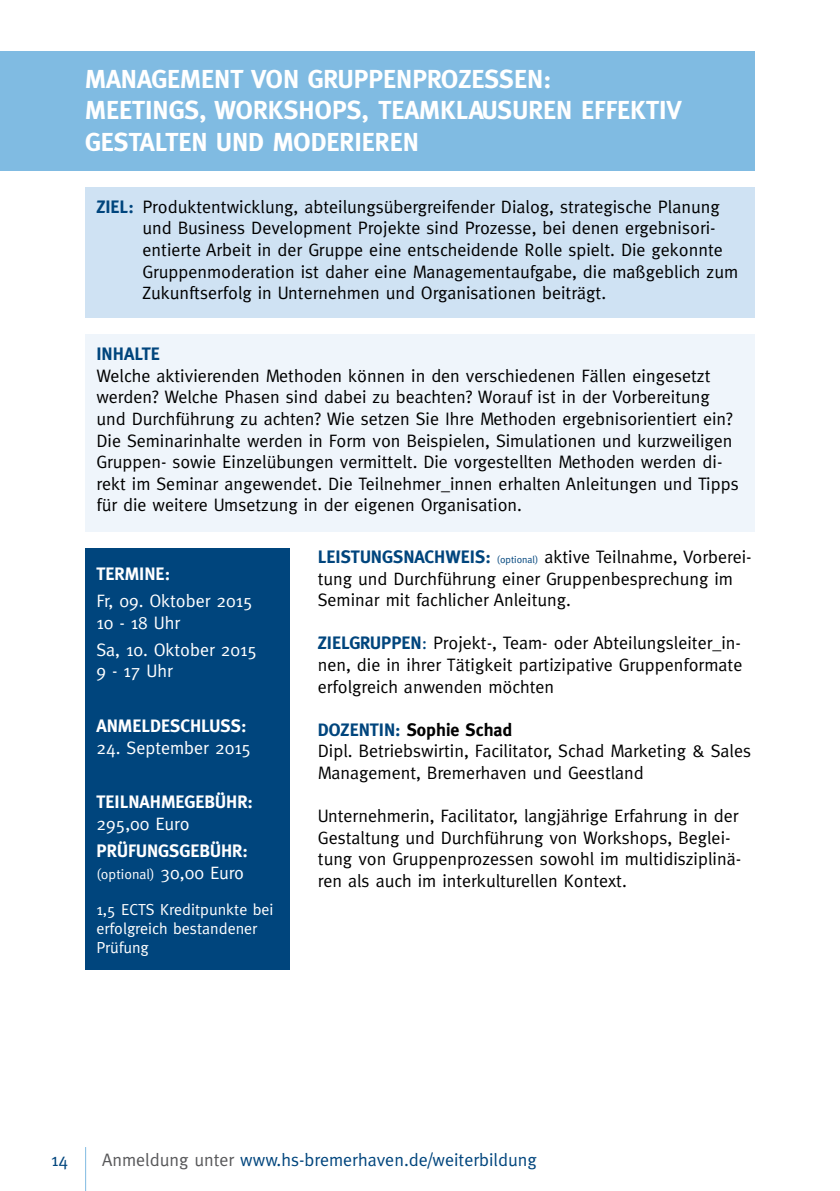
<style>
.page{position:relative;width:840px;height:1191px;background:#fff}
.page>*{position:absolute;margin:0;border:0;box-sizing:border-box;transform-origin:0 0}
.t1{font:700 26px/31.2px "Meta";color:#fff}
.t2{font:18px/21.6px "Meta";color:#000}
.t3{font:18px/21.6px "Meta";color:#fff}
.t4{font:700 18px "Meta";color:#fff}
.t5{font:18px "Meta";color:#00457d}
.t6{font:700 18px "Meta";color:#00457d}
.t7{font:16px/19.2px "Meta";color:#fff}
.t8{font:14px "Meta";color:#fff}
.s1{font-weight:700;color:#00457d}
.s2{font-size:18px}
.s3{font-size:10px;color:#00457d}
.s4{color:#00457d}
.s5{font-weight:700}
.s6{color:#58585a}
</style>
<div class="page">
<hr style="left:85px;top:1147px;width:1px;height:44px;background:#80bbe2">
<div style="left:0;top:51px;width:754px;height:119px;background:#80bbe2"></div>
<div style="left:85px;top:334px;width:669px;height:197px;background:#eff5fb"></div>
<div style="left:85px;top:187px;width:669px;height:130px;background:#cfe2f3"></div>
<div style="left:85px;top:549px;width:204px;height:420px;background:#00457d"></div>
<h1 class="t1" style="left:85px;top:63px;width:595px;text-indent:82px">EMENT VON GRUPPENPROZESSEN:<br>MEETINGS, WORKSHOPS, TEAMKLAUSUREN EFFEKTIV<br>GESTALTEN UND MODERIEREN</h1>
<h1 class="t1" style="left:85px;top:63px;width:18px">MANAG</h1>
<p class="t2" style="left:142px;top:195px;width:596px;text-indent:-46px"><span class="s1">ZIEL:</span> Produktentwicklung, abteilungsübergreifender Dialog, strategische Planung und Business Development Projekte sind Prozesse, bei denen ergebnisori&shy;entierte Arbeit in der Gruppe eine entscheidende Rolle spielt. Die gekonnte Gruppenmoderation ist daher eine Managementaufgabe, die maßgeblich zum Zukunftserfolg in Unternehmen und Organisationen beiträgt.</p>
<p class="t6" style="left:96px;top:343px;width:65px">IN HALTE</p>
<p class="t2" style="left:96px;top:364px;width:643px">Welche aktivierenden Methoden können in den verschiedenen Fällen eingesetzt werden? Welche Phasen sind dabei zu beachten? Worauf ist in der Vorbereitung und Durchführung zu achten? Wie setzen Sie I hre Methoden ergebnisorientiert ein?<br>Die Seminarinhalte werden in Form von Beispielen, Simulationen und kurzweiligen Gruppen- sowie Einzelübungen vermittelt. Die vorgestellten Methoden werden di&shy;rekt im Seminar angewendet. Die Teilnehmer_innen erhalten Anleitungen und Tipps für die weitere Umsetzung in der eigenen Organisation.</p>
<p class="t4" style="left:96px;top:563px;width:75px">TERMINE:</p>
<p class="t3" style="left:96px;top:590px;width:158px">Fr, 09. Oktober 2015<br>10 - 18 Uhr</p>
<p class="t3" style="left:96px;top:638px;width:162px">Sa, 10. Oktober 2015<br>9 - 17 Uhr</p>
<p class="t4" style="left:96px;top:715px;width:151px">ANMELDESCHLUSS:</p>
<p class="t3" style="left:96px;top:736px;width:156px">24. September 2015</p>
<p class="t4" style="left:96px;top:791px;width:158px">TEILNAHMEGEBÜHR:</p>
<p class="t3" style="left:96px;top:812px;width:95px">295,00 Euro</p>
<p class="t4" style="left:96px;top:840px;width:153px">PRÜFUNGSGEBÜ HR:</p>
<p class="t8" style="left:96px;top:865px;width:149px">(optional) <span class="s2">30,00 Euro</span></p>
<p class="t7" style="left:96px;top:899px;width:34px">1,5 ECTS</p>
<p class="t7" style="left:96px;top:899px;width:178px;text-indent:64px">Kreditpunkte bei erfolgreich bestandener<br>Prüfung</p>
<p class="t2" style="left:317px;top:546px;width:435px"><span class="s1">LEISTUNGSNACHWEIS:</span> <span class="s3">(optional)</span> aktive Teilnahme, Vorberei&shy;tung und Durchführung einer Gruppenbesprechung im<br>Seminar mit fachlicher Anleitung.</p>
<p class="t2" style="left:317px;top:632px;width:426px;text-align:justify"><span class="s1">ZIELGRUPPEN</span><span class="s4">:</span> Projekt-, Team- oder Abteilungsleiter_in&shy;nen, die in ihrer Tätigkeit partizipative Gruppenformate erfolgreich anwenden möchten</p>
<p class="t2" style="left:317px;top:718px;width:434px"><span class="s1">DOZENTIN:</span> <span class="s5">SOPHIE SCHAD<br></span>Dipl. Betriebswirtin, Facilitator, Schad Marketing &amp; Sales<br>Management, Bremerhaven und Geestland</p>
<p class="t2" style="left:318px;top:805px;width:424px">Unternehmerin, Facilitator, langjährige Erfahrung in der Gestaltung und Durchführung von Workshops, Beglei&shy;tung von Gruppenprozessen sowohl im multidisziplinä&shy;ren als auch im interkulturellen Kontext.</p>
<p class="t5" style="left:51px;top:1148px;width:18px">14</p>
<p class="t5" style="left:102px;top:1148px;width:436px"><span class="s6">Anmeldung unter</span> www.hs-bremerhaven.de/weiterbildung</p>
</div>
